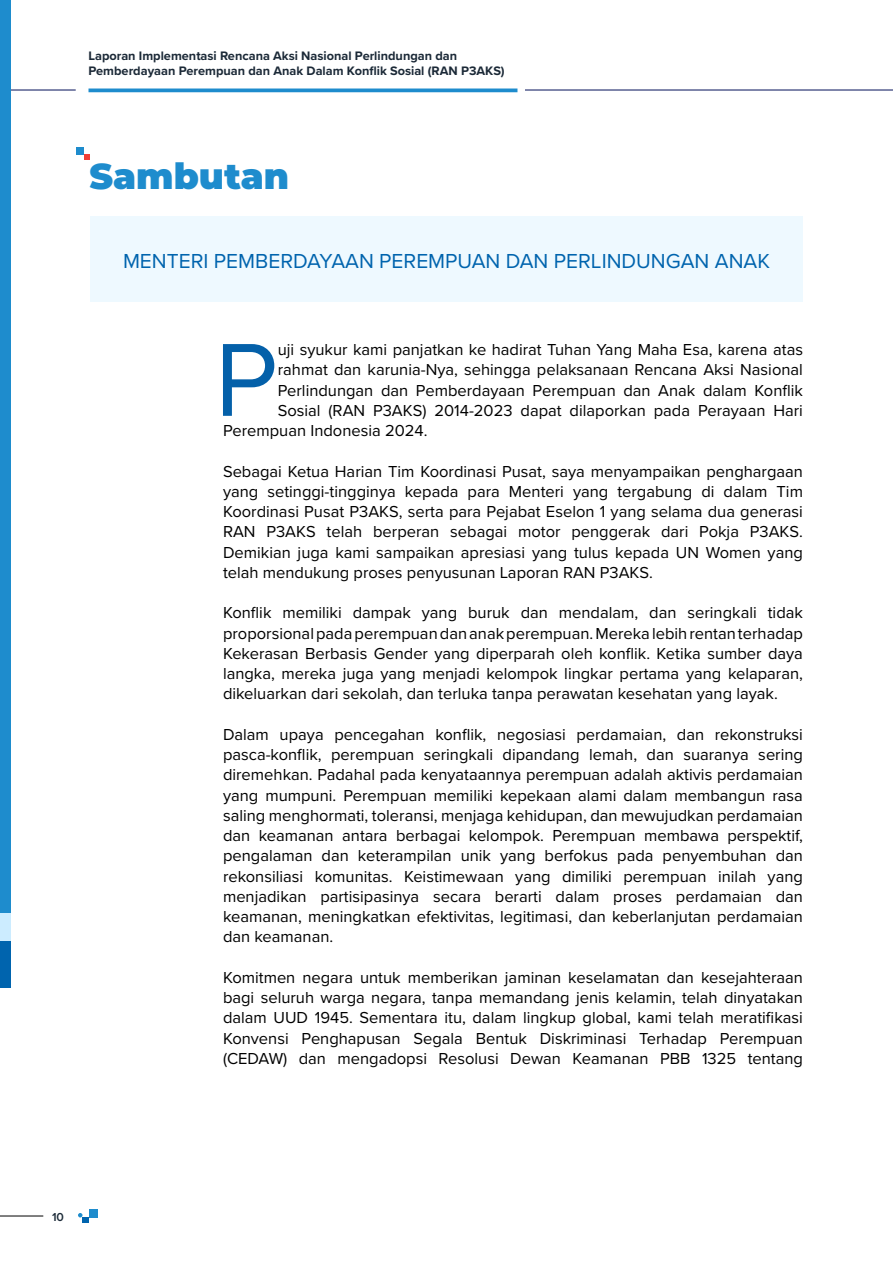
<style>
.page{position:relative;width:893px;height:1263px;background:#fff}
.page>*{position:absolute;margin:0;border:0;box-sizing:border-box;transform-origin:0 0}
.t1{font:107.55px "Proxima Nova";color:#0460a9}
.t2{font:100 36px "Montserrat";color:#1e8ccd}
.t3{font:21px "Proxima Nova";color:#0064ae}
.t4{font:16.5px/20.2px "Proxima Nova";color:#000;text-align:justify}
.t5{font:700 12.75px/15.3px "Proxima Nova";color:#1b2937}
.t6{font:600 12px "Proxima Nova";color:#1b2937}
</style>
<div class="page">
<hr style="left:0;top:90px;width:76px;height:1px;background:#031059">
<hr style="left:525px;top:90px;width:368px;height:1px;background:#031059">
<hr style="left:88px;top:89px;width:429px;height:3px;background:#1e8ccd">
<hr style="left:0;top:1215px;width:43px;height:1px;background:#000">
<div style="left:0;top:0;width:10px;height:987px;background:#0064ae"></div>
<div style="left:0;top:0;width:10px;height:940px;background:#ccecff"></div>
<div style="left:0;top:0;width:10px;height:913px;background:#1e8ccd"></div>
<div style="left:89px;top:1209px;width:8px;height:8px;background:#1e8ccd"></div>
<div style="left:82px;top:1217px;width:7px;height:6px;background:#0064ae"></div>
<svg style="left:78px;top:1213px;width:4px;height:4px"></svg>
<div style="left:76px;top:147px;width:8px;height:8px;background:#1e8ccd"></div>
<svg style="left:84px;top:155px;width:5px;height:5px"></svg>
<div style="left:90px;top:217px;width:713px;height:85px;background:#eef9ff"></div>
<p class="t5" style="left:88px;top:47px;width:418px">Laporan Implementasi Rencana Aksi Nasional Perlindungan dan<br>Pemberdayaan Perempuan dan Anak Dalam Konflik Sosial (RAN P3AKS)</p>
<h2 class="t2" style="left:89px;top:153px;width:201px">Sambutan</h2>
<p class="t3" style="left:123px;top:245px;width:648px">MENTERI PEMBERDAYAAN PEREMPUAN DAN PERLINDUNGAN ANAK</p>
<h1 class="t1" style="left:215px;top:300px;width:65px">P</h1>
<p class="t4" style="left:278px;top:339px;width:527px">uji syukur kami panjatkan ke hadirat Tuhan Yang Maha Esa, karena atas</p>
<p class="t4" style="left:278px;top:359px;width:527px">rahmat dan karunia-Nya, sehingga pelaksanaan Rencana Aksi Nasional</p>
<p class="t4" style="left:278px;top:379px;width:527px">Perlindungan dan Pemberdayaan Perempuan dan Anak dalam Konflik</p>
<p class="t4" style="left:278px;top:399px;width:527px">Sosial (RAN P3AKS) 2014-2023 dapat dilaporkan pada Perayaan Hari</p>
<p class="t4" style="left:223px;top:420px;width:206px">Perempuan Indonesia 2024.</p>
<p class="t4" style="left:223px;top:460px;width:581px">Sebagai Ketua Harian Tim Koordinasi Pusat, saya menyampaikan penghargaan yang setinggi-tingginya kepada para Menteri yang tergabung di dalam Tim Koordinasi Pusat P3AKS, serta para Pejabat Eselon 1 yang selama dua generasi RAN P3AKS telah berperan sebagai motor penggerak dari Pokja P3AKS.<br>Demikian juga kami sampaikan apresiasi yang tulus kepada UN Women yang telah mendukung proses penyusunan Laporan RAN P3AKS.</p>
<p class="t4" style="left:223px;top:602px;width:581px">Konflik memiliki dampak yang buruk dan mendalam, dan seringkali tidak proporsional pada perempuan dan anak perempuan. Mereka lebih rentan terhadap Kekerasan Berbasis Gender yang diperparah oleh konflik. Ketika sumber daya langka, mereka juga yang menjadi kelompok lingkar pertama yang kelaparan, dikeluarkan dari sekolah, dan terluka tanpa perawatan kesehatan yang layak.</p>
<p class="t4" style="left:223px;top:723px;width:581px">Dalam upaya pencegahan konflik, negosiasi perdamaian, dan rekonstruksi pasca-konflik, perempuan seringkali dipandang lemah, dan suaranya sering diremehkan. Padahal pada kenyataannya perempuan adalah aktivis perdamaian yang mumpuni. Perempuan memiliki kepekaan alami dalam membangun rasa saling menghormati, toleransi, menjaga kehidupan, dan mewujudkan perdamaian dan keamanan antara berbagai kelompok. Perempuan membawa perspektif, pengalaman dan keterampilan unik yang berfokus pada penyembuhan dan rekonsiliasi komunitas. Keistimewaan yang dimiliki perempuan inilah yang menjadikan partisipasinya secara berarti dalam proses perdamaian dan keamanan, meningkatkan efektivitas, legitimasi, dan keberlanjutan perdamaian dan keamanan.</p>
<p class="t4" style="left:223px;top:966px;width:581px">Komitmen negara untuk memberikan jaminan keselamatan dan kesejahteraan bagi seluruh warga negara, tanpa memandang jenis kelamin, telah dinyatakan dalam UUD 1945. Sementara itu, dalam lingkup global, kami telah meratifikasi Konvensi Penghapusan Segala Bentuk Diskriminasi Terhadap Perempuan (CEDAW) dan mengadopsi Resolusi Dewan Keamanan PBB 1325 tentang</p>
<p class="t6" style="left:52px;top:1208px;width:13px">10</p>
</div>
